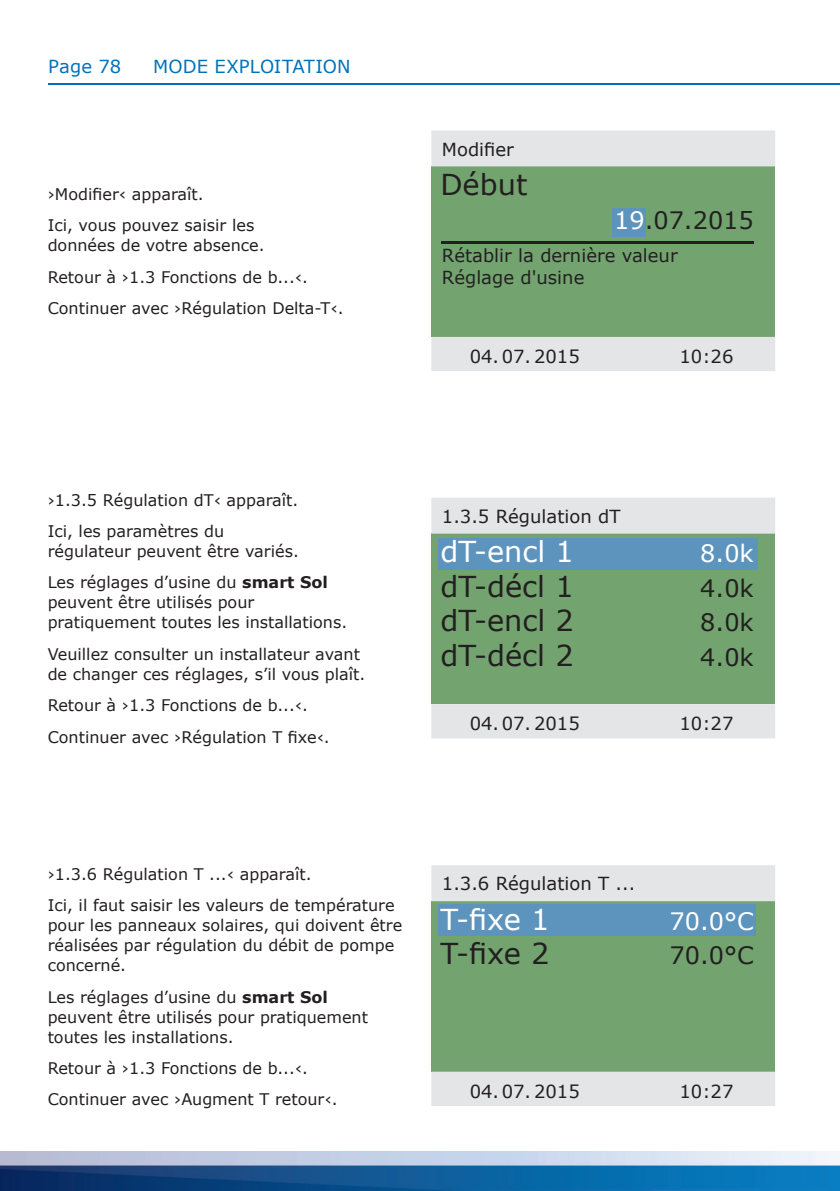
<style>
.page{position:relative;width:840px;height:1191px;background:#fff}
.page>*{position:absolute;margin:0;border:0;box-sizing:border-box;transform-origin:0 0}
.t1{font:28.8px/34.6px "Verdana";color:#231f20;text-align:justify}
.t2{font:28.8px "Verdana";color:#fff}
.t3{font:24px/34.6px "Verdana";color:#231f20;text-align:justify}
.t4{font:24px "Verdana";color:#fff}
.t5{font:18px/21.6px "Verdana";color:#231f20}
.t6{font:18px "Verdana";letter-spacing:.005em;color:#0072bc}
.t7{font:16px/31.4px "Verdana";color:#231f20}
.s1{color:#fff}
.s2{font-weight:700}
</style>
<div class="page">
<hr style="left:48px;top:84px;width:791px;height:1px;background:#0072bc">
<img style="left:0;top:1151px;width:839px;height:40px">
<svg style="left:431px;top:130px;width:343px;height:241px;background:#94b794"></svg>
<hr style="left:441px;top:241px;width:312px;height:3px;background:#231f20">
<svg style="left:431px;top:498px;width:343px;height:240px;background:#91b49c"></svg>
<svg style="left:431px;top:865px;width:343px;height:241px;background:#91b59c"></svg>
<p class="t6" style="left:48px;top:54px;width:75px">Page 78</p>
<p class="t6" style="left:153px;top:54px;width:199px">MODE EXPLOITATION</p>
<p class="t7" style="left:48px;top:178px;width:208px">›Modifier‹ apparaît.<br>Ici, vous pouvez saisir les</p>
<p class="t7" style="left:48px;top:230px;width:297px">données de votre absence.<br>Retour à ›1.3 Fonctions de b...‹.<br>Continuer avec ›Régulation Delta-T‹.</p>
<p class="t5" style="left:441px;top:138px;width:73px">Modifier</p>
<h1 class="t1" style="left:440px;top:167px;width:88px">Début</h1>
<h2 class="t3" style="left:613px;top:203px;width:141px"><span class="s1">19</span>.07.2015</h2>
<p class="t5" style="left:441px;top:244px;width:237px">Rétablir la dernière valeur<br>Réglage d'usine</p>
<p class="t5" style="left:469px;top:345px;width:112px">04. 07. 2015</p>
<p class="t5" style="left:679px;top:345px;width:55px">10:26</p>
<p class="t7" style="left:48px;top:484px;width:252px">›1.3.5 Régulation dT‹ apparaît.<br>Ici, les paramètres du</p>
<p class="t7" style="left:48px;top:535px;width:281px">régulateur peuvent être variés.<br>Les réglages d’usine du <span class="s2">smart Sol</span></p>
<p class="t7" style="left:48px;top:592px;width:301px;line-height:20px">peuvent être utilisés pour pratiquement toutes les installations.</p>
<p class="t7" style="left:48px;top:644px;width:319px;line-height:20px">Veuillez consulter un installateur avant de changer ces réglages, s’il vous plaît.</p>
<p class="t7" style="left:48px;top:689px;width:283px">Retour à ›1.3 Fonctions de b...‹.<br>Continuer avec ›Régulation T fixe‹.</p>
<p class="t5" style="left:441px;top:505px;width:180px">1.3.5 Régulation dT</p>
<h1 class="t2" style="left:440px;top:532px;width:135px">dT-encl 1</h1>
<h1 class="t1" style="left:440px;top:569px;width:135px">dT-décl 1 dT-encl 2 dT-décl 2</h1>
<h2 class="t4" style="left:700px;top:537px;width:55px">8.0k</h2>
<h2 class="t3" style="left:700px;top:570px;width:55px">4.0k 8.0k 4.0k</h2>
<p class="t5" style="left:469px;top:712px;width:112px">04. 07. 2015</p>
<p class="t5" style="left:679px;top:712px;width:55px">10:27</p>
<p class="t7" style="left:48px;top:858px;width:348px">›1.3.6 Régulation T ...‹ apparaît.<br>Ici, il faut saisir les valeurs de température</p>
<p class="t7" style="left:48px;top:915px;width:356px;line-height:20px">pour les panneaux solaires, qui doivent être réalisées par régulation du débit de pompe concerné.</p>
<p class="t7" style="left:48px;top:986px;width:322px;line-height:20px">Les réglages d’usine du <span class="s2">smart Sol </span>peuvent être utilisés pour pratiquement toutes les installations.</p>
<p class="t7" style="left:48px;top:1052px;width:291px">Retour à ›1.3 Fonctions de b...‹.<br>Continuer avec ›Augment T retour‹.</p>
<p class="t5" style="left:441px;top:872px;width:195px">1.3.6 Régulation T ...</p>
<h1 class="t2" style="left:440px;top:899px;width:111px">T-fixe 1</h1>
<h1 class="t1" style="left:440px;top:936px;width:111px">T-fixe 2</h1>
<h2 class="t4" style="left:669px;top:904px;width:86px">70.0°C</h2>
<h2 class="t3" style="left:669px;top:938px;width:86px">70.0°C</h2>
<p class="t5" style="left:469px;top:1080px;width:112px">04. 07. 2015</p>
<p class="t5" style="left:679px;top:1080px;width:55px">10:27</p>
</div>
